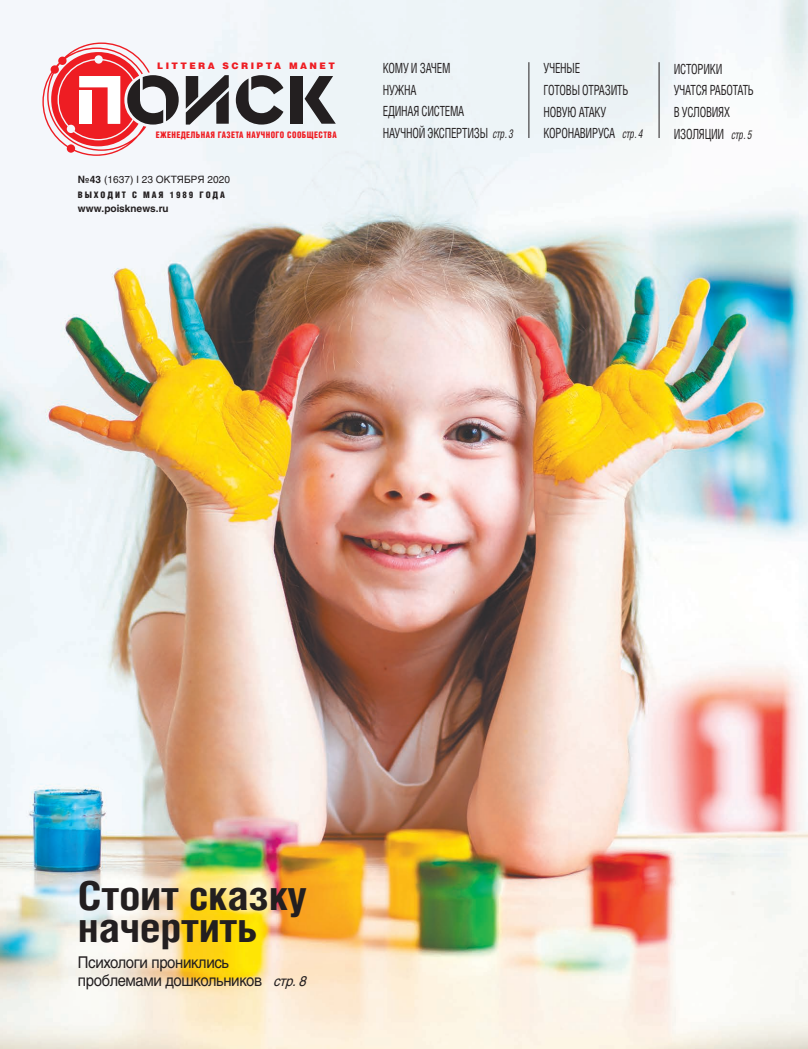
<style>
.page{position:relative;width:808px;height:1049px;background:#fff}
.page>*{position:absolute;margin:0;border:0;box-sizing:border-box;transform-origin:0 0}
.t1{font:700 40px/32px "Helios Cond C";letter-spacing:-.01em;color:#231f20;scale:1.13 1}
.t2{font:16.1px/18px "Helios C";letter-spacing:-.025em;color:#231f20;scale:.92 1}
.t3{font:14px/21.7px "Helios Cond C";letter-spacing:-.02em;color:#231f20;scale:.8 1}
.t4{font:10px "Helios C";letter-spacing:.005em;color:#231f20}
.t5{font:700 10px "Helios C";color:#231f20}
.t6{font:9px "Helios Cond Black C";letter-spacing:.05em;color:#ee1d23;scale:.9 1}
.t7{font:9px "Helios Cond Black C";letter-spacing:.21em;color:#231f20}
.t8{font:9px "Helios Black C";letter-spacing:.27em;color:#ee1d23}
.s1{font-weight:700}
.s2{font-style:italic;font-size:12px}
.s3{font-style:italic;font-size:14px}
</style>
<div class="page">
<img style="left:0;top:0;width:807px;height:1049px">
<svg style="left:186px;top:75px;width:43px;height:50px"></svg>
<svg style="left:236px;top:75px;width:47px;height:50px"></svg>
<div style="left:290px;top:76px;width:13px;height:48px;background:#231f20"></div>
<svg style="left:305px;top:76px;width:31px;height:48px"></svg>
<svg style="left:42px;top:42px;width:137px;height:114px"></svg>
<hr style="left:528px;top:62px;width:1px;height:76px;background:#231f20">
<hr style="left:659px;top:62px;width:1px;height:76px;background:#231f20">
<p class="t8" style="left:157px;top:60px;width:179px">LITTERA SCRIPTA MANET</p>
<p class="t6" style="left:156px;top:130px;width:202px">ЕЖЕНЕДЕЛЬНАЯ ГАЗЕТА НАУЧНОГО СООБЩЕСТВА</p>
<p class="t4" style="left:78px;top:174px;width:154px"><span class="s1">№43</span> (1637) I 23 ОКТЯБРЯ 2020</p>
<p class="t7" style="left:78px;top:189px;width:148px">ВЫХОДИТ С МАЯ 1989 ГОДА</p>
<p class="t5" style="left:78px;top:203px;width:92px">www.poisknews.ru</p>
<p class="t3" style="left:383px;top:57px;width:165px">КОМУ И ЗАЧЕМ<br>НУЖНА<br>ЕДИНАЯ СИСТЕМА<br>НАУЧНОЙ ЭКСПЕРТИЗЫ <span class="s2">стр. 3</span></p>
<p class="t3" style="left:543px;top:57px;width:126px">УЧЕНЫЕ<br>ГОТОВЫ ОТРАЗИТЬ<br>НОВУЮ АТАКУ<br>КОРОНАВИРУСА <span class="s2">стр. 4</span></p>
<p class="t3" style="left:674px;top:58px;width:102px">ИСТОРИКИ<br>УЧАТСЯ РАБОТАТЬ<br>В УСЛОВИЯХ<br>ИЗОЛЯЦИИ <span class="s2">стр. 5</span></p>
<h1 class="t1" style="left:78px;top:878px;width:204px">Стоит сказку начертить</h1>
<p class="t2" style="left:78px;top:953px;width:254px">Психологи прониклись проблемами дошкольников <span class="s3">стр.8</span></p>
</div>
